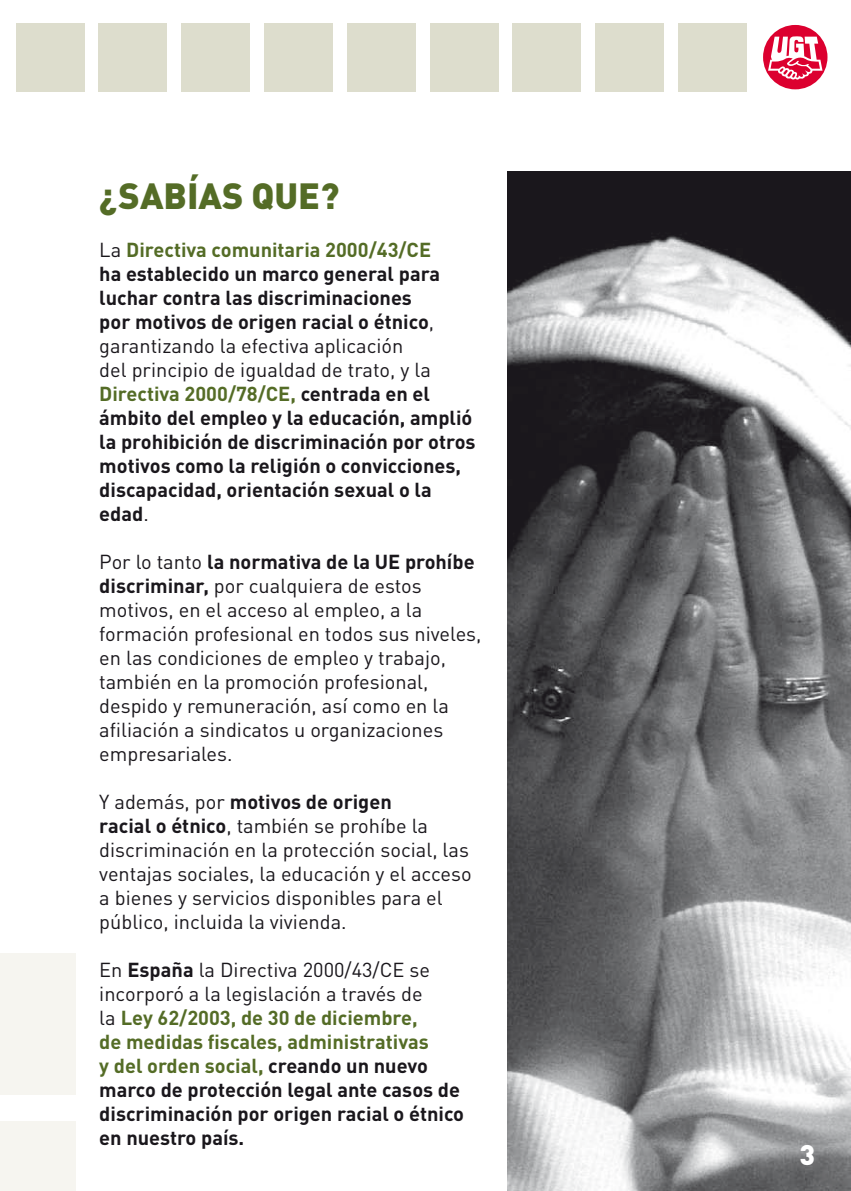
<style>
.page{position:relative;width:851px;height:1191px;background:#fff}
.page>*{position:absolute;margin:0;border:0;box-sizing:border-box;transform-origin:0 0}
.t1{font:900 36px "DIN Pro";color:#546c26}
.t2{font:900 28px "DIN Pro";color:#fff}
.t3{font:700 20px/24px "DIN Pro";color:#1a171c}
.t4{font:20px/24px "DIN Pro";color:#1a171c}
.s1{font-weight:400}
.s2{color:#546c26}
.s3{font-weight:700}
</style>
<div class="page">
<img style="left:507px;top:172px;width:343px;height:1019px">
<svg style="left:761px;top:23px;width:68px;height:68px"></svg>
<div style="left:763px;top:25px;width:64px;height:64px;background:#dc002f;border-radius:50%"></div>
<div style="left:761px;top:23px;width:68px;height:68px;border:1px solid #fff;border-radius:50%"></div>
<svg style="left:768px;top:36px;width:54px;height:45px"></svg>
<div style="left:0;top:952px;width:76px;height:142px;background:#f6f5f0"></div>
<div style="left:0;top:1121px;width:76px;height:70px;background:#f6f5f0"></div>
<div style="left:16px;top:23px;width:68px;height:68px;background:#ddddcd"></div>
<div style="left:99px;top:23px;width:68px;height:68px;background:#ddddcd"></div>
<div style="left:181px;top:23px;width:69px;height:68px;background:#ddddcd"></div>
<div style="left:264px;top:23px;width:68px;height:68px;background:#ddddcd"></div>
<div style="left:347px;top:23px;width:68px;height:68px;background:#ddddcd"></div>
<div style="left:430px;top:23px;width:68px;height:68px;background:#ddddcd"></div>
<div style="left:512px;top:23px;width:69px;height:68px;background:#ddddcd"></div>
<div style="left:595px;top:23px;width:68px;height:68px;background:#ddddcd"></div>
<div style="left:678px;top:23px;width:68px;height:68px;background:#ddddcd"></div>
<p class="t1" style="left:99px;top:171px;width:242px">¿SABÍAS QUE?</p>
<p class="t3" style="left:99px;top:236px;width:378px"><span class="s1">La</span> <span class="s2">Directiva comunitaria 2000/43/CE<br></span>ha establecido un marco general para luchar contra las discriminaciones<br>por motivos de origen racial o étnico<span class="s1">, garantizando la efectiva aplicación<br>del principio de igualdad de trato, y la </span><span class="s2">Directiva 2000/78/CE,</span> centrada en el ámbito del empleo y la educación, amplió la prohibición de discriminación por otros motivos como la religión o convicciones, discapacidad, orientación sexual o la edad<span class="s1">.</span></p>
<p class="t4" style="left:99px;top:548px;width:383px">Por lo tanto <span class="s3">la normativa de la UE prohíbe discriminar,</span> por cualquiera de estos motivos, en el acceso al empleo, a la formación profesional en todos sus niveles, en las condiciones de empleo y trabajo, también en la promoción profesional, despido y remuneración, así como en la afiliación a sindicatos u organizaciones empresariales.</p>
<p class="t4" style="left:99px;top:788px;width:374px">Y además, por <span class="s3">motivos de origen<br>racial o étnico</span>, también se prohíbe la discriminación en la protección social, las ventajas sociales, la educación y el acceso a bienes y servicios disponibles para el público, incluida la vivienda.</p>
<p class="t3" style="left:99px;top:956px;width:366px"><span class="s1">En</span> España <span class="s1">la Directiva 2000/43/CE se incorporó a la legislación a través de<br>la</span> <span class="s2">Ley 62/2003, de 30 de diciembre,<br>de medidas fiscales, administrativas<br>y del orden social,</span> creando un nuevo marco de protección legal ante casos de discriminación por origen racial o étnico en nuestro país.</p>
<p class="t2" style="left:799px;top:1136px;width:17px">3</p>
</div>
